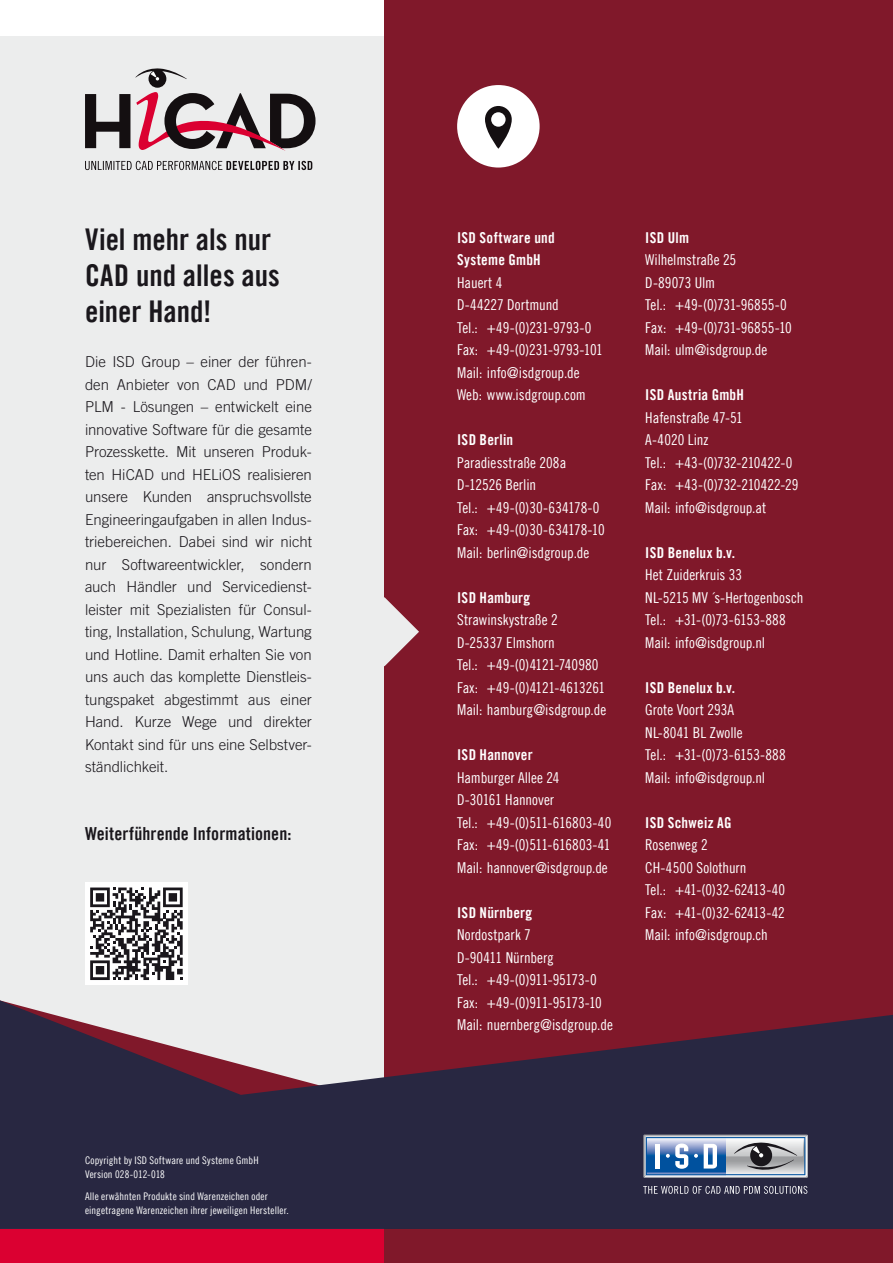
<style>
.page{position:relative;width:893px;height:1263px;background:#fff}
.page>*{position:absolute;margin:0;border:0;box-sizing:border-box;transform-origin:0 0}
.t1{font:30px/36px "Trade Gothic LT Com Bd Cn 20";color:#1a171c}
.t2{font:18px "Trade Gothic LT Com Bd Cn 20";letter-spacing:.005em;color:#1a171c}
.Standorte__negativ{font:15px/22.5px "Trade Gothic LT Com Cn 18";letter-spacing:-.005em;color:#fff}
.t3{font:300 15px/22.5px "Trade Gothic LT Com";letter-spacing:-.005em;color:#1a171c;text-align:justify}
.Standorte__negativ-2{font:15px/22.5px "Trade Gothic LT Com Bd Cn 20";letter-spacing:.02em;color:#fff}
.Standorte__negativ-3{font:15px "Trade Gothic LT Com Cn 18";letter-spacing:-.03em;color:#fff}
.Copyright{font:10.5px/13.5px "Trade Gothic LT Com Cn 18";letter-spacing:.015em;color:#fff}
</style>
<div class="page">
<div style="left:0;top:1229px;width:893px;height:34px;background:#db0031"></div>
<div style="left:0;top:36px;width:832px;height:1191px;background:#eceded"></div>
<div style="left:384px;top:0;width:509px;height:1263px;background:#80182a"></div>
<svg style="left:384px;top:597px;width:35px;height:69px"></svg>
<svg style="left:0;top:1000px;width:893px;height:229px;fill:#282741"></svg>
<svg style="left:643px;top:1134px;width:165px;height:44px;background:#8ea1b9"></svg>
<svg style="left:643px;top:1186px;width:164px;height:8px"></svg>
<div style="left:85px;top:882px;width:103px;height:103px;background:#fff"></div>
<svg style="left:90px;top:887px;width:93px;height:93px"></svg>
<div style="left:457px;top:85px;width:83px;height:83px;background:#fff;border-radius:50%"></div>
<svg style="left:485px;top:106px;width:27px;height:43px"></svg>
<svg style="left:85px;top:68px;width:230px;height:83px"></svg>
<svg style="left:85px;top:161px;width:227px;height:9px"></svg>
<p class="t1" style="left:85px;top:221px;width:196px">Viel mehr als nur<br>CAD und alles aus einer Hand!</p>
<p class="t3" style="left:85px;top:350px;width:228px">Die ISD Group – einer der führen&shy;den Anbieter von CAD und PDM/ PLM - Lösungen – entwickelt eine innovative Software für die gesamte Prozesskette. Mit unseren Produk&shy;ten HiCAD und HELiOS realisieren unsere Kunden anspruchsvollste Engineeringaufgaben in allen Indus&shy;triebereichen. Dabei sind wir nicht nur Softwareentwickler, sondern auch Händler und Servicedienst&shy;leister mit Spezialisten für Consul&shy;ting, Installation, Schulung, Wartung und Hotline. Damit erhalten Sie von uns auch das komplette Dienstleis&shy;tungspaket abgestimmt aus einer Hand. Kurze Wege und direkter Kontakt sind für uns eine Selbstver&shy;ständlichkeit.</p>
<p class="t2" style="left:85px;top:822px;width:208px">Weiterführende Informationen:</p>
<p class="Copyright" style="left:85px;top:1154px;width:175px">Copyright by ISD Software und Systeme GmbH</p>
<p class="Copyright" style="left:85px;top:1167px;width:81px">Version 028-012-018</p>
<p class="Copyright" style="left:85px;top:1189px;width:205px">Alle erwähnten Produkte sind Warenzeichen oder eingetragene Warenzeichen ihrer jeweiligen Hersteller.</p>
<p class="Standorte__negativ-2" style="left:457px;top:226px;width:99px">ISD Software und<br>Systeme GmbH</p>
<p class="Standorte__negativ" style="left:457px;top:271px;width:47px">Hauert 4</p>
<p class="Standorte__negativ" style="left:457px;top:293px;width:103px">D-44227 Dortmund</p>
<p class="Standorte__negativ" style="left:457px;top:316px;width:136px">Tel.: +49-(0)231-9793-0</p>
<p class="Standorte__negativ" style="left:457px;top:338px;width:147px">Fax: +49-(0)231-9793-101</p>
<p class="Standorte__negativ" style="left:457px;top:361px;width:124px">Mail: info@isdgroup.de</p>
<p class="Standorte__negativ" style="left:457px;top:383px;width:130px">Web: www.isdgroup.com</p>
<p class="Standorte__negativ-2" style="left:457px;top:428px;width:58px">ISD Berlin</p>
<p class="Standorte__negativ" style="left:457px;top:451px;width:111px">Paradiesstraße 208a</p>
<p class="Standorte__negativ" style="left:457px;top:473px;width:80px">D-12526 Berlin</p>
<p class="Standorte__negativ" style="left:457px;top:496px;width:144px">Tel.: +49-(0)30-634178-0</p>
<p class="Standorte__negativ" style="left:457px;top:518px;width:149px">Fax: +49-(0)30-634178-10</p>
<p class="Standorte__negativ" style="left:457px;top:541px;width:134px">Mail: berlin@isdgroup.de</p>
<p class="Standorte__negativ-2" style="left:457px;top:586px;width:75px">ISD Hamburg</p>
<p class="Standorte__negativ" style="left:457px;top:608px;width:102px">Strawinskystraße 2</p>
<p class="Standorte__negativ" style="left:457px;top:631px;width:99px">D-25337 Elmshorn</p>
<p class="Standorte__negativ" style="left:457px;top:653px;width:143px">Tel.: +49-(0)4121-740980</p>
<p class="Standorte__negativ" style="left:457px;top:676px;width:151px">Fax: +49-(0)4121-4613261<br>Mail: hamburg@isdgroup.de</p>
<p class="Standorte__negativ-2" style="left:457px;top:743px;width:77px">ISD Hannover</p>
<p class="Standorte__negativ" style="left:457px;top:766px;width:104px">Hamburger Allee 24</p>
<p class="Standorte__negativ" style="left:457px;top:788px;width:98px">D-30161 Hannover</p>
<p class="Standorte__negativ" style="left:457px;top:811px;width:156px">Tel.: +49-(0)511-616803-40</p>
<p class="Standorte__negativ" style="left:457px;top:833px;width:155px">Fax: +49-(0)511-616803-41</p>
<p class="Standorte__negativ" style="left:457px;top:856px;width:152px">Mail: hannover@isdgroup.de</p>
<p class="Standorte__negativ-2" style="left:457px;top:901px;width:77px">ISD Nürnberg</p>
<p class="Standorte__negativ" style="left:457px;top:923px;width:75px">Nordostpark 7</p>
<p class="Standorte__negativ" style="left:457px;top:946px;width:98px">D-90411 Nürnberg</p>
<p class="Standorte__negativ-3" style="left:457px;top:971px;width:141px">Tel.: +49-(0)911-95173-0</p>
<p class="Standorte__negativ" style="left:457px;top:991px;width:146px">Fax: +49-(0)911-95173-10</p>
<p class="Standorte__negativ" style="left:457px;top:1013px;width:157px">Mail: nuernberg@isdgroup.de</p>
<p class="Standorte__negativ-2" style="left:645px;top:226px;width:45px">ISD Ulm</p>
<p class="Standorte__negativ" style="left:645px;top:248px;width:92px">Wilhelmstraße 25</p>
<p class="Standorte__negativ" style="left:645px;top:271px;width:72px">D-89073 Ulm</p>
<p class="Standorte__negativ" style="left:645px;top:293px;width:143px">Tel.: +49-(0)731-96855-0</p>
<p class="Standorte__negativ" style="left:645px;top:316px;width:148px">Fax: +49-(0)731-96855-10</p>
<p class="Standorte__negativ" style="left:645px;top:338px;width:123px">Mail: ulm@isdgroup.de</p>
<p class="Standorte__negativ-2" style="left:645px;top:383px;width:100px">ISD Austria GmbH</p>
<p class="Standorte__negativ" style="left:645px;top:406px;width:99px">Hafenstraße 47-51</p>
<p class="Standorte__negativ" style="left:645px;top:428px;width:65px">A-4020 Linz</p>
<p class="Standorte__negativ" style="left:645px;top:451px;width:149px">Tel.: +43-(0)732-210422-0</p>
<p class="Standorte__negativ" style="left:645px;top:473px;width:155px">Fax: +43-(0)732-210422-29</p>
<p class="Standorte__negativ" style="left:645px;top:496px;width:123px">Mail: info@isdgroup.at</p>
<p class="Standorte__negativ-2" style="left:645px;top:541px;width:91px">ISD Benelux b.v.</p>
<p class="Standorte__negativ" style="left:645px;top:563px;width:160px">Het Zuiderkruis 33<br>NL-5215 MV ´s-Hertogenbosch</p>
<p class="Standorte__negativ" style="left:645px;top:608px;width:142px">Tel.: +31-(0)73-6153-888</p>
<p class="Standorte__negativ" style="left:645px;top:631px;width:122px">Mail: info@isdgroup.nl</p>
<p class="Standorte__negativ-2" style="left:645px;top:676px;width:91px">ISD Benelux b.v.</p>
<p class="Standorte__negativ" style="left:645px;top:698px;width:91px">Grote Voort 293A</p>
<p class="Standorte__negativ" style="left:645px;top:721px;width:99px">NL-8041 BL Zwolle</p>
<p class="Standorte__negativ" style="left:645px;top:743px;width:142px">Tel.: +31-(0)73-6153-888</p>
<p class="Standorte__negativ" style="left:645px;top:766px;width:122px">Mail: info@isdgroup.nl</p>
<p class="Standorte__negativ-2" style="left:645px;top:811px;width:88px">ISD Schweiz AG</p>
<p class="Standorte__negativ" style="left:645px;top:833px;width:64px">Rosenweg 2</p>
<p class="Standorte__negativ" style="left:645px;top:856px;width:103px">CH-4500 Solothurn</p>
<p class="Standorte__negativ" style="left:645px;top:878px;width:141px">Tel.: +41-(0)32-62413-40</p>
<p class="Standorte__negativ" style="left:645px;top:901px;width:141px">Fax: +41-(0)32-62413-42</p>
<p class="Standorte__negativ" style="left:645px;top:923px;width:124px">Mail: info@isdgroup.ch</p>
</div>
